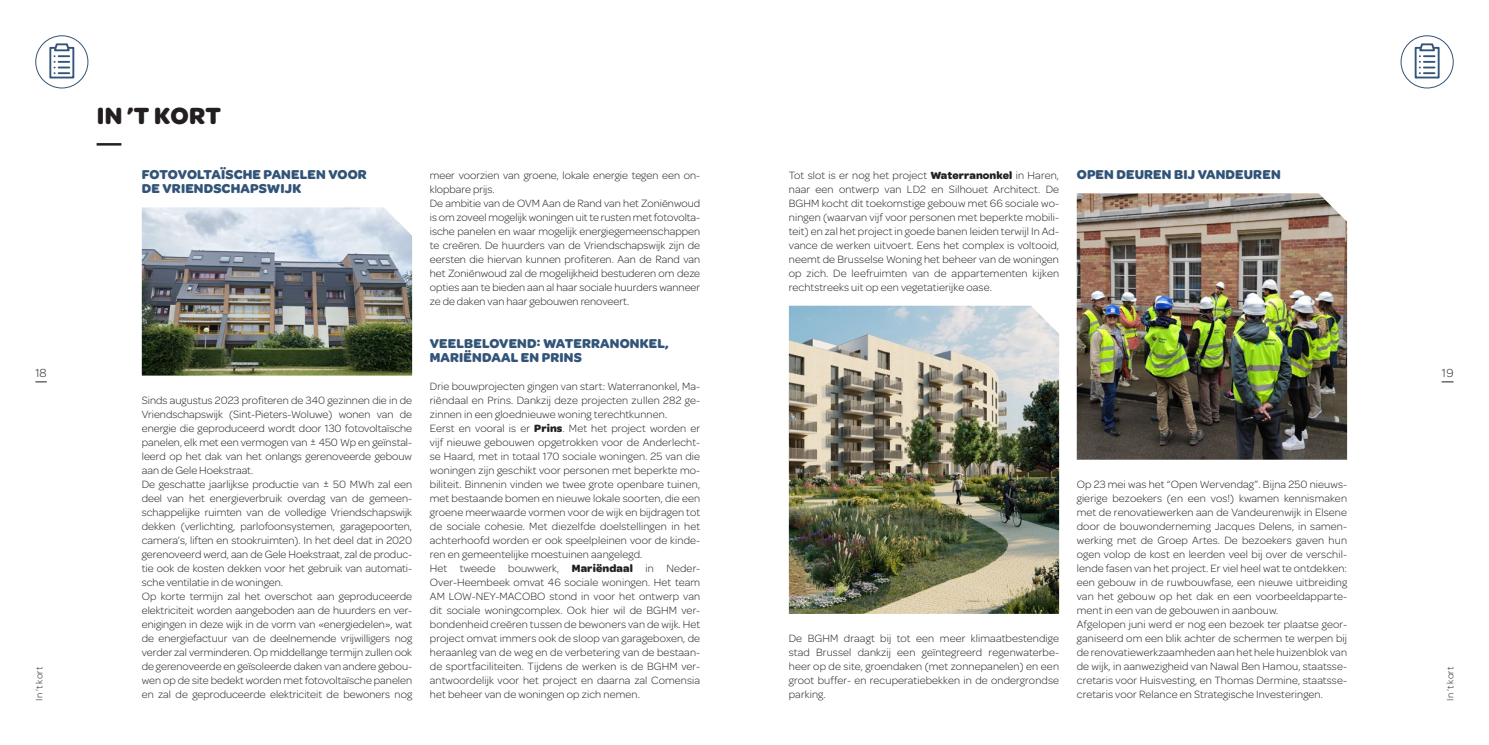
<style>
.page{position:relative;width:1489px;height:745px;background:#fff}
.page>*{position:absolute;margin:0;border:0;box-sizing:border-box;transform-origin:0 0}
.t1{font:700 25px "Omnes";letter-spacing:.01em;color:#231f20}
.t2{font:700 13.75px/14px "Omnes";letter-spacing:.01em;color:#325478}
.t3{font:300 12.5px "Omnes";color:#231f20}
.t4{font:300 11.25px/14px "Omnes";letter-spacing:.005em;color:#231f20}
.t5{font:300 10px "Omnes";letter-spacing:.01em;color:#231f20}
.s1{font-weight:700}
</style>
<div class="page">
<svg style="left:35px;top:381px;width:12px;height:1px"></svg>
<svg style="left:1441px;top:381px;width:12px;height:1px"></svg>
<div style="left:35px;top:35px;width:53px;height:53px;border:1px solid #325478;border-radius:50%"></div>
<div style="left:49px;top:47px;width:25px;height:31px;border:2px solid #325478"></div>
<svg style="left:52px;top:43px;width:19px;height:31px"></svg>
<div style="left:1400px;top:35px;width:53px;height:53px;border:1px solid #325478;border-radius:50%"></div>
<div style="left:1414px;top:47px;width:25px;height:31px;border:2px solid #325478"></div>
<svg style="left:1417px;top:43px;width:19px;height:31px"></svg>
<hr style="left:97px;top:143px;width:24px;height:2px;background:#231f20">
<img style="left:1076px;top:193px;width:270px;height:266px">
<img style="left:788px;top:305px;width:271px;height:308px">
<img style="left:142px;top:207px;width:270px;height:168px">
<h1 class="t1" style="left:97px;top:97px;width:125px">IN ’T KORT</h1>
<p class="t2" style="left:142px;top:167px;width:226px">FOTOVOLTAÏSCHE PANELEN VOOR<br>DE VRIENDSCHAPSWIJK</p>
<p class="t2" style="left:1076px;top:167px;width:205px">OPEN DEUREN BIJ VANDEUREN</p>
<p class="t4" style="left:788px;top:168px;width:272px;text-align:justify">Tot slot is er nog het project <span class="s1">Waterranonkel</span> in Haren, naar een ontwerp van LD2 en Silhouet Architect. De BGHM kocht dit toekomstige gebouw met 66 sociale wo&shy;ningen (waarvan vijf voor personen met beperkte mobili&shy;teit) en zal het project in goede banen leiden terwijl In Ad&shy;vance de werken uitvoert. Eens het complex is voltooid, neemt de Brusselse Woning het beheer van de woningen op zich. De leefruimten van de appartementen kijken rechtstreeks uit op een vegetatierijke oase.</p>
<p class="t4" style="left:430px;top:168px;width:272px">meer voorzien van groene, lokale energie tegen een on&shy;klopbare prijs.<br>De ambitie van de OVM Aan de Rand van het Zoniënwoud is om zoveel mogelijk woningen uit te rusten met fotovolta&shy;ïsche panelen en waar mogelijk energiegemeenschappen te creëren. De huurders van de Vriendschapswijk zijn de eersten die hiervan kunnen profiteren. Aan de Rand van het Zoniënwoud zal de mogelijkheid bestuderen om deze opties aan te bieden aan al haar sociale huurders wanneer ze de daken van haar gebouwen renoveert.</p>
<p class="t2" style="left:430px;top:335px;width:240px">VEELBELOVEND: WATERRANONKEL,<br>MARIËNDAAL EN PRINS</p>
<p class="t4" style="left:430px;top:378px;width:272px">Drie bouwprojecten gingen van start: Waterranonkel, Ma&shy;riëndaal en Prins. Dankzij deze projecten zullen 282 ge&shy;zinnen in een gloednieuwe woning terechtkunnen.<br>Eerst en vooral is er <span class="s1">Prins</span>. Met het project worden er vijf nieuwe gebouwen opgetrokken voor de Anderlecht&shy;se Haard, met in totaal 170 sociale woningen. 25 van die woningen zijn geschikt voor personen met beperkte mo&shy;biliteit. Binnenin vinden we twee grote openbare tuinen, met bestaande bomen en nieuwe lokale soorten, die een groene meerwaarde vormen voor de wijk en bijdragen tot de sociale cohesie. Met diezelfde doelstellingen in het achterhoofd worden er ook speelpleinen voor de kinde&shy;ren en gemeentelijke moestuinen aangelegd.<br>Het tweede bouwwerk, <span class="s1">Mariëndaal</span> in Neder-Over-Heembeek omvat 46 sociale woningen. Het team AM LOW-NEY-MACOBO stond in voor het ontwerp van dit sociale woningcomplex. Ook hier wil de BGHM ver&shy;bondenheid creëren tussen de bewoners van de wijk. Het project omvat immers ook de sloop van garageboxen, de heraanleg van de weg en de verbetering van de bestaan&shy;de sportfaciliteiten. Tijdens de werken is de BGHM ver&shy;antwoordelijk voor het project en daarna zal Comensia het beheer van de woningen op zich nemen.</p>
<p class="t3" style="left:35px;top:364px;width:13px">18</p>
<p class="t3" style="left:1441px;top:364px;width:13px">19</p>
<p class="t4" style="left:142px;top:392px;width:272px">Sinds augustus 2023 profiteren de 340 gezinnen die in de Vriendschapswijk (Sint-Pieters-Woluwe) wonen van de energie die geproduceerd wordt door 130 fotovoltaïsche panelen, elk met een vermogen van ± 450 Wp en geïnstal&shy;leerd op het dak van het onlangs gerenoveerde gebouw aan de Gele Hoekstraat.<br>De geschatte jaarlijkse productie van ± 50 MWh zal een deel van het energieverbruik overdag van de gemeen&shy;schappelijke ruimten van de volledige Vriendschapswijk dekken (verlichting, parlofoonsystemen, garagepoorten, camera’s, liften en stookruimten). In het deel dat in 2020 gerenoveerd werd, aan de Gele Hoekstraat, zal de produc&shy;tie ook de kosten dekken voor het gebruik van automati&shy;sche ventilatie in de woningen.<br>Op korte termijn zal het overschot aan geproduceerde elektriciteit worden aangeboden aan de huurders en ver&shy;enigingen in deze wijk in de vorm van «energiedelen», wat de energiefactuur van de deelnemende vrijwilligers nog verder zal verminderen. Op middellange termijn zullen ook de gerenoveerde en geïsoleerde daken van andere gebou&shy;wen op de site bedekt worden met fotovoltaïsche panelen en zal de geproduceerde elektriciteit de bewoners nog</p>
<p class="t4" style="left:1076px;top:476px;width:272px">Op 23 mei was het “Open Wervendag”. Bijna 250 nieuws&shy;gierige bezoekers (en een vos!) kwamen kennismaken met de renovatiewerken aan de Vandeurenwijk in Elsene door de bouwonderneming Jacques Delens, in samen&shy;werking met de Groep Artes. De bezoekers gaven hun ogen volop de kost en leerden veel bij over de verschil&shy;lende fasen van het project. Er viel heel wat te ontdekken: een gebouw in de ruwbouwfase, een nieuwe uitbreiding van het gebouw op het dak en een voorbeeldapparte&shy;ment in een van de gebouwen in aanbouw.<br>Afgelopen juni werd er nog een bezoek ter plaatse geor&shy;ganiseerd om een blik achter de schermen te werpen bij de renovatiewerkzaamheden aan het hele huizenblok van de wijk, in aanwezigheid van Nawal Ben Hamou, staatsse&shy;cretaris voor Huisvesting, en Thomas Dermine, staatsse&shy;cretaris voor Relance en Strategische Investeringen.</p>
<p class="t4" style="left:788px;top:630px;width:272px;text-align:justify">De BGHM draagt bij tot een meer klimaatbestendige stad Brussel dankzij een geïntegreerd regenwaterbe&shy;heer op de site, groendaken (met zonnepanelen) en een groot buffer- en recuperatiebekken in de ondergrondse parking.</p>
<p class="t5" style="left:33px;top:700px;width:35px;rotate:-90deg">In ’t kort</p>
<p class="t5" style="left:1443px;top:700px;width:35px;rotate:-90deg">In ’t kort</p>
</div>
